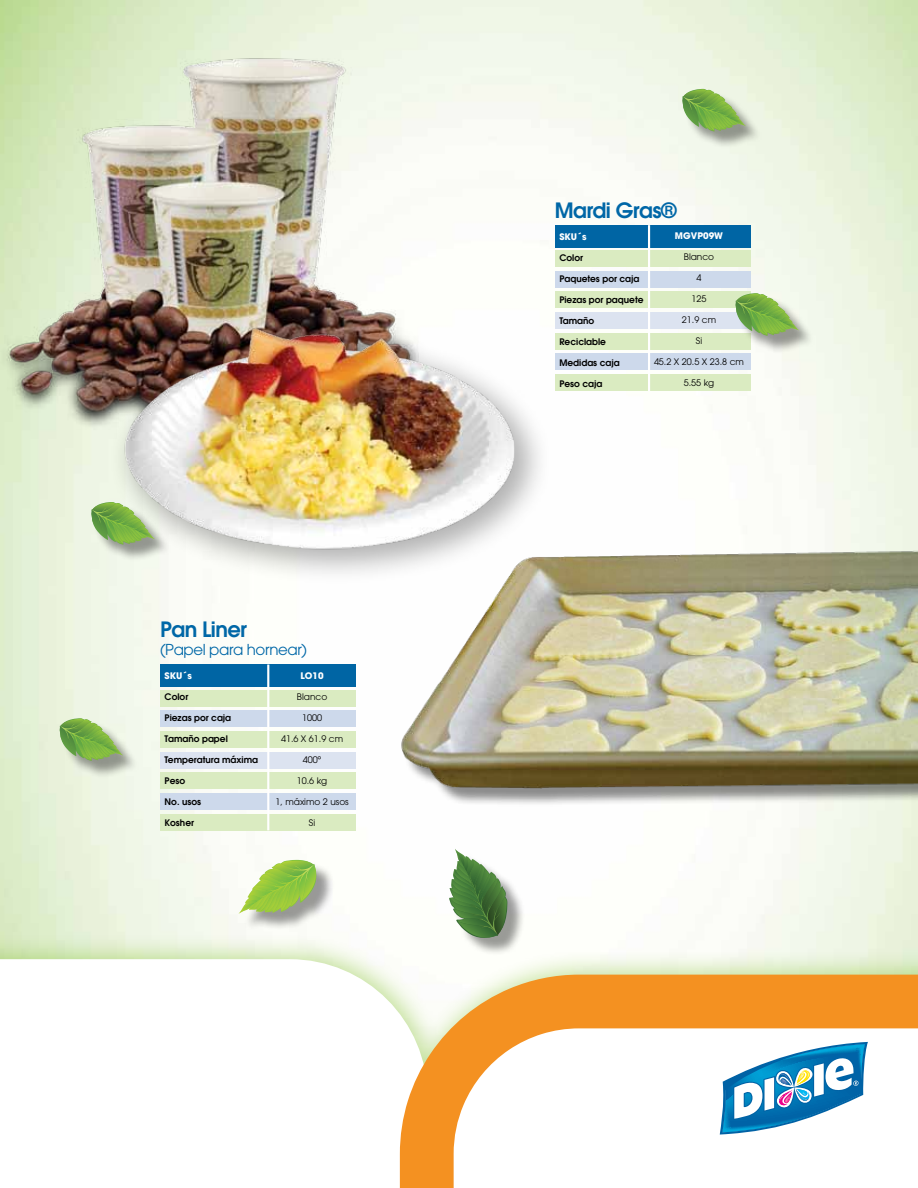
<style>
.page{position:relative;width:918px;height:1188px;background:#fff}
.page>*{position:absolute;margin:0;border:0;box-sizing:border-box;transform-origin:0 0}
.t1{font:600 21px "Avant Garde";letter-spacing:-.025em;color:#0067a7}
.t2{font:15px "Avant Garde";letter-spacing:-.025em;color:#0067a7}
.t3{font:600 9px "Avant Garde";color:#000}
.t4{font:9px "Avant Garde";color:#000}
.t5{font:700 9px "Avant Garde";color:#fff}
</style>
<div class="page">
<img style="left:0;top:0;width:918px;height:933px">
<div style="left:0;top:933px;width:918px;height:255px;background:#8dc63f;opacity:.5"></div>
<svg style="left:0;top:959px;width:428px;height:229px"></svg>
<svg style="left:400px;top:975px;width:518px;height:213px"></svg>
<div style="left:62px;top:721px;width:78px;height:58px;background:#000;opacity:.4"></div>
<svg style="left:59px;top:718px;width:64px;height:43px;background:#99bf77"></svg>
<div style="left:242px;top:862px;width:93px;height:69px;background:#000;opacity:.4"></div>
<svg style="left:239px;top:860px;width:80px;height:54px"></svg>
<div style="left:685px;top:92px;width:78px;height:57px;background:#000;opacity:.4"></div>
<svg style="left:682px;top:89px;width:64px;height:43px;background:#99bf78"></svg>
<img style="left:0;top:0;width:419px;height:452px">
<svg style="left:720px;top:1042px;width:148px;height:93px"></svg>
<div style="left:160px;top:710px;width:196px;height:17px;background:#cdd9eb"></div>
<div style="left:160px;top:665px;width:196px;height:22px;background:#0065a4"></div>
<div style="left:160px;top:690px;width:196px;height:16px;background:#daebc1"></div>
<div style="left:160px;top:731px;width:196px;height:17px;background:#daebc1"></div>
<div style="left:160px;top:752px;width:196px;height:16px;background:#dce3f0"></div>
<div style="left:160px;top:772px;width:196px;height:17px;background:#daebc1"></div>
<div style="left:160px;top:793px;width:196px;height:17px;background:#cdd9eb"></div>
<div style="left:160px;top:814px;width:196px;height:16px;background:#daebc1"></div>
<hr style="left:267px;top:665px;width:2px;height:165px;background:#fff">
<img style="left:386px;top:468px;width:532px;height:381px">
<div style="left:452px;top:853px;width:74px;height:103px;background:#000;opacity:.4"></div>
<svg style="left:449px;top:849px;width:59px;height:92px"></svg>
<div style="left:555px;top:271px;width:195px;height:17px;background:#cdd9eb"></div>
<div style="left:555px;top:225px;width:195px;height:23px;background:#0065a4"></div>
<div style="left:555px;top:250px;width:195px;height:17px;background:#daebc1"></div>
<div style="left:555px;top:292px;width:195px;height:16px;background:#daebc1"></div>
<div style="left:555px;top:312px;width:195px;height:17px;background:#dce3f0"></div>
<div style="left:555px;top:333px;width:195px;height:17px;background:#daebc1"></div>
<div style="left:555px;top:354px;width:195px;height:16px;background:#cdd9eb"></div>
<div style="left:555px;top:374px;width:195px;height:17px;background:#daebc1"></div>
<hr style="left:648px;top:225px;width:2px;height:166px;background:#fff">
<div style="left:738px;top:296px;width:78px;height:58px;background:#000;opacity:.4"></div>
<svg style="left:735px;top:293px;width:64px;height:43px;background:#9abf79"></svg>
<div style="left:108px;top:312px;width:444px;height:274px;background:#000;opacity:.3"></div>
<img style="left:102px;top:313px;width:426px;height:246px">
<div style="left:94px;top:505px;width:78px;height:58px;background:#000;opacity:.4"></div>
<svg style="left:91px;top:502px;width:64px;height:43px;background:#98be78"></svg>
<h1 class="t1" style="left:160px;top:616px;width:88px">Pan Liner</h1>
<h2 class="t2" style="left:160px;top:641px;width:149px">(Papel para hornear)</h2>
<p class="t5" style="left:165px;top:670px;width:29px">SKU´s</p>
<p class="t3" style="left:165px;top:691px;width:25px">Color</p>
<p class="t3" style="left:165px;top:712px;width:68px">Piezas por caja</p>
<p class="t3" style="left:165px;top:733px;width:65px">Tamaño papel</p>
<p class="t3" style="left:165px;top:754px;width:95px">Temperatura máxima</p>
<p class="t3" style="left:165px;top:775px;width:22px">Peso</p>
<p class="t3" style="left:165px;top:796px;width:38px">No. usos</p>
<p class="t3" style="left:165px;top:817px;width:31px">Kosher</p>
<p class="t5" style="left:301px;top:670px;width:25px">LO10</p>
<p class="t4" style="left:297px;top:691px;width:32px">Blanco</p>
<p class="t4" style="left:302px;top:712px;width:21px">1000</p>
<p class="t4" style="left:281px;top:733px;width:64px">41.6 X 61.9 cm</p>
<p class="t4" style="left:303px;top:754px;width:20px">400º</p>
<p class="t4" style="left:297px;top:775px;width:32px">10.6 kg</p>
<p class="t4" style="left:275px;top:796px;width:75px">1, máximo 2 usos</p>
<p class="t4" style="left:309px;top:817px;width:8px">Si</p>
<h1 class="t1" style="left:555px;top:196px;width:123px">Mardi Gras®</h1>
<p class="t5" style="left:559px;top:230px;width:29px">SKU´s</p>
<p class="t3" style="left:559px;top:251px;width:25px">Color</p>
<p class="t3" style="left:559px;top:272px;width:82px">Paquetes por caja</p>
<p class="t3" style="left:559px;top:293px;width:86px">Piezas por paquete</p>
<p class="t3" style="left:559px;top:314px;width:36px">Tamaño</p>
<p class="t3" style="left:559px;top:335px;width:48px">Reciclable</p>
<p class="t3" style="left:559px;top:356px;width:62px">Medidas caja</p>
<p class="t3" style="left:559px;top:377px;width:45px">Peso caja</p>
<p class="t5" style="left:675px;top:230px;width:50px">MGVP09W</p>
<p class="t4" style="left:684px;top:252px;width:32px">Blanco</p>
<p class="t4" style="left:697px;top:273px;width:6px">4</p>
<p class="t4" style="left:692px;top:294px;width:16px">125</p>
<p class="t4" style="left:682px;top:315px;width:36px">21.9 cm</p>
<p class="t4" style="left:696px;top:336px;width:8px">Si</p>
<p class="t4" style="left:654px;top:357px;width:92px">45.2 X 20.5 X 23.8 cm</p>
<p class="t4" style="left:684px;top:378px;width:32px">5.55 kg</p>
</div>
